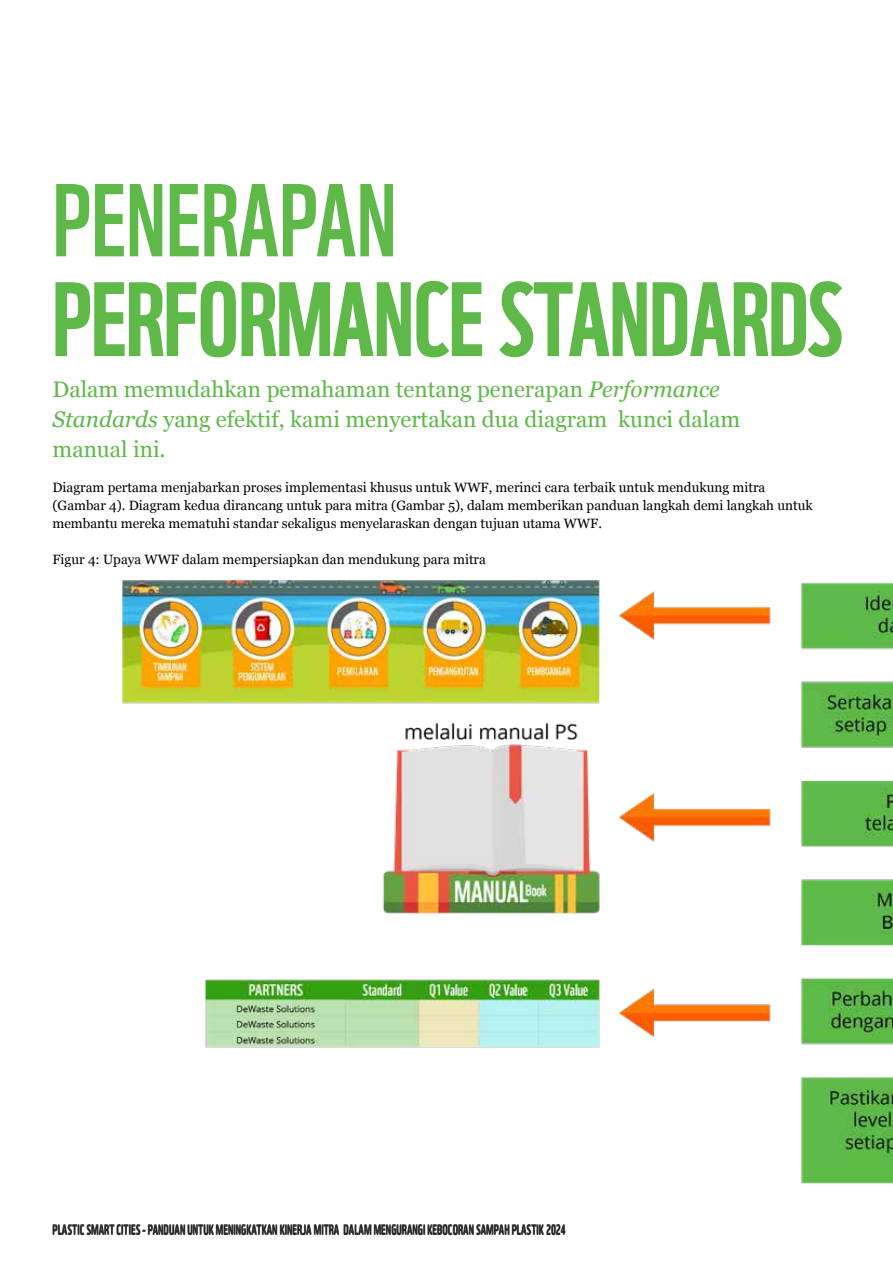
<style>
.page{position:relative;width:893px;height:1263px;background:#fff}
.page>*{position:absolute;margin:0;border:0;box-sizing:border-box;transform-origin:0 0}
.t1{font:100.5px/99px "WWF";color:#5eb948}
.t2{font:22.5px/30px "Georgia";color:#5eb948}
.t3{font:13.5px/18px "Georgia";color:#000}
.t4{font:13.5px "WWF";color:#282827}
.s1{font-style:italic}
</style>
<div class="page">
<img style="left:122px;top:580px;width:771px;height:604px">
<h1 class="t1" style="left:53px;top:161px;width:791px">PENERAPAN<br>PERFORMANCE STANDARDS</h1>
<h2 class="t2" style="left:53px;top:373px;width:689px">Dalam memudahkan pemahaman tentang penerapan <span class="s1">Performance<br>Standards</span> yang efektif, kami menyertakan dua diagram kunci dalam manual ini.</h2>
<p class="t3" style="left:53px;top:477px;width:762px">Diagram pertama menjabarkan proses implementasi khusus untuk WWF, merinci cara terbaik untuk mendukung mitra (Gambar 4). Diagram kedua dirancang untuk para mitra (Gambar 5), dalam memberikan panduan langkah demi langkah untuk membantu mereka mematuhi standar sekaligus menyelaraskan dengan tujuan utama WWF.</p>
<p class="t3" style="left:53px;top:550px;width:435px">Figur 4: Upaya WWF dalam mempersiapkan dan mendukung para mitra</p>
<p class="t4" style="left:53px;top:1219px;width:515px">PLASTIC SMART CITIES - PANDUAN UNTUK MENINGKATKAN KINERJA MITRA DALAM MENGURANGI KEBOCORAN SAMPAH PLASTIK 2024</p>
</div>
